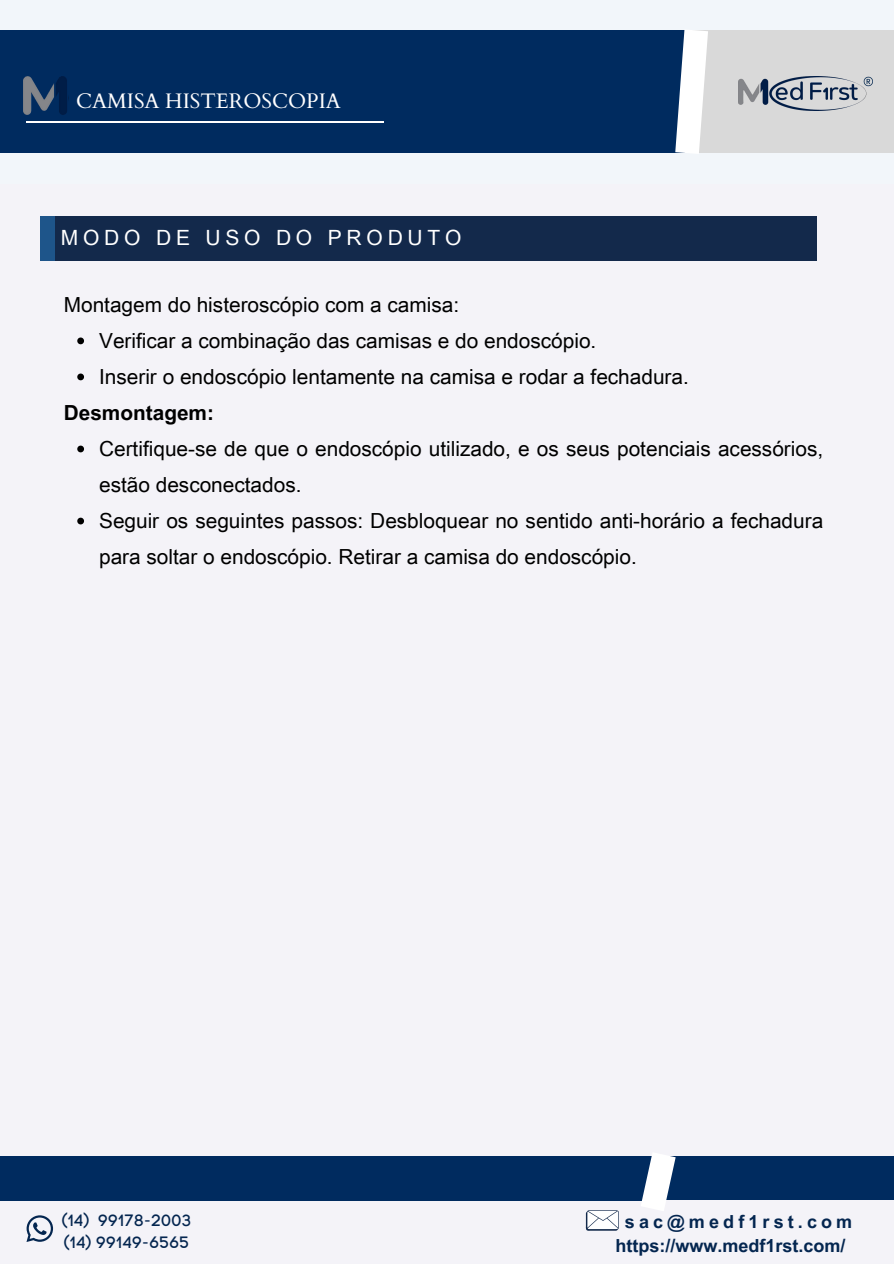
<style>
.page{position:relative;width:894px;height:1264px;background:#fff}
.page>*{position:absolute;margin:0;border:0;box-sizing:border-box;transform-origin:0 0}
.t1{font:21px "Cardo";color:#fff}
.t2{font:21px "Arial Unicode MS";letter-spacing:.23em;color:#fff}
.t3{font:20.85px/36px "Arial Unicode MS";color:#000}
.t4{font:700 20.85px "Arial Unicode MS";color:#000}
.t5{font:700 18px "Arial Unicode MS";color:#042650}
.t6{font:700 18px "Arial Unicode MS";letter-spacing:.23em;color:#042650}
.t7{font:16.35px "Code Pro Normal LC";color:#042650}
</style>
<div class="page">
<div style="left:0;top:0;width:893px;height:1263px;background:#f4f3f8"></div>
<div style="left:0;top:30px;width:694px;height:123px;background:#002b5f"></div>
<div style="left:0;top:1156px;width:656px;height:45px;background:#002b5f"></div>
<div style="left:653px;top:1156px;width:240px;height:44px;background:#002b5f"></div>
<div style="left:685px;top:30px;width:208px;height:123px;background:#d9d9d9"></div>
<svg style="left:675px;top:30px;width:33px;height:123px"></svg>
<svg style="left:641px;top:1153px;width:35px;height:58px"></svg>
<svg style="left:26px;top:1215px;width:27px;height:26px"></svg>
<svg style="left:585px;top:1210px;width:33px;height:20px"></svg>
<img style="left:738px;top:76px;width:134px;height:34px">
<img style="left:23px;top:76px;width:44px;height:39px">
<hr style="left:26px;top:121px;width:357px;height:1px;background:#fff">
<div style="left:40px;top:216px;width:18px;height:44px;background:#1e558a"></div>
<div style="left:55px;top:216px;width:761px;height:44px;background:#13294b"></div>
<svg style="left:77px;top:337px;width:7px;height:7px"></svg>
<svg style="left:77px;top:373px;width:7px;height:7px"></svg>
<svg style="left:77px;top:445px;width:7px;height:7px"></svg>
<svg style="left:77px;top:517px;width:7px;height:7px"></svg>
<p class="t1" style="left:76px;top:87px;width:266px">CAMISA HISTEROSCOPIA</p>
<p class="t2" style="left:61px;top:223px;width:402px">MODO DE USO DO PRODUTO</p>
<h3 class="t3" style="left:64px;top:285px;width:397px">Montagem do histeroscópio com a camisa:</h3>
<p class="t3" style="left:99px;top:321px;width:498px">Verificar a combinação das camisas e do endoscópio.</p>
<p class="t3" style="left:99px;top:357px;width:591px">Inserir o endoscópio lentamente na camisa e rodar a fechadura.</p>
<h2 class="t4" style="left:64px;top:397px;width:152px">Desmontagem:</h2>
<p class="t3" style="left:99px;top:429px;width:725px">Certifique-se de que o endoscópio utilizado, e os seus potenciais acessórios, estão desconectados.</p>
<p class="t3" style="left:99px;top:501px;width:725px">Seguir os seguintes passos: Desbloquear no sentido anti-horário a fechadura para soltar o endoscópio. Retirar a camisa do endoscópio.</p>
<p class="t7" style="left:62px;top:1210px;width:131px">(14) 99178-2003</p>
<h1 class="t7" style="left:64px;top:1232px;width:127px">(14) 99149-6565</h1>
<p class="t6" style="left:624px;top:1208px;width:229px">sac@medf1rst.com</p>
<h1 class="t5" style="left:615px;top:1232px;width:231px">https://www.medf1rst.com/</h1>
</div>
